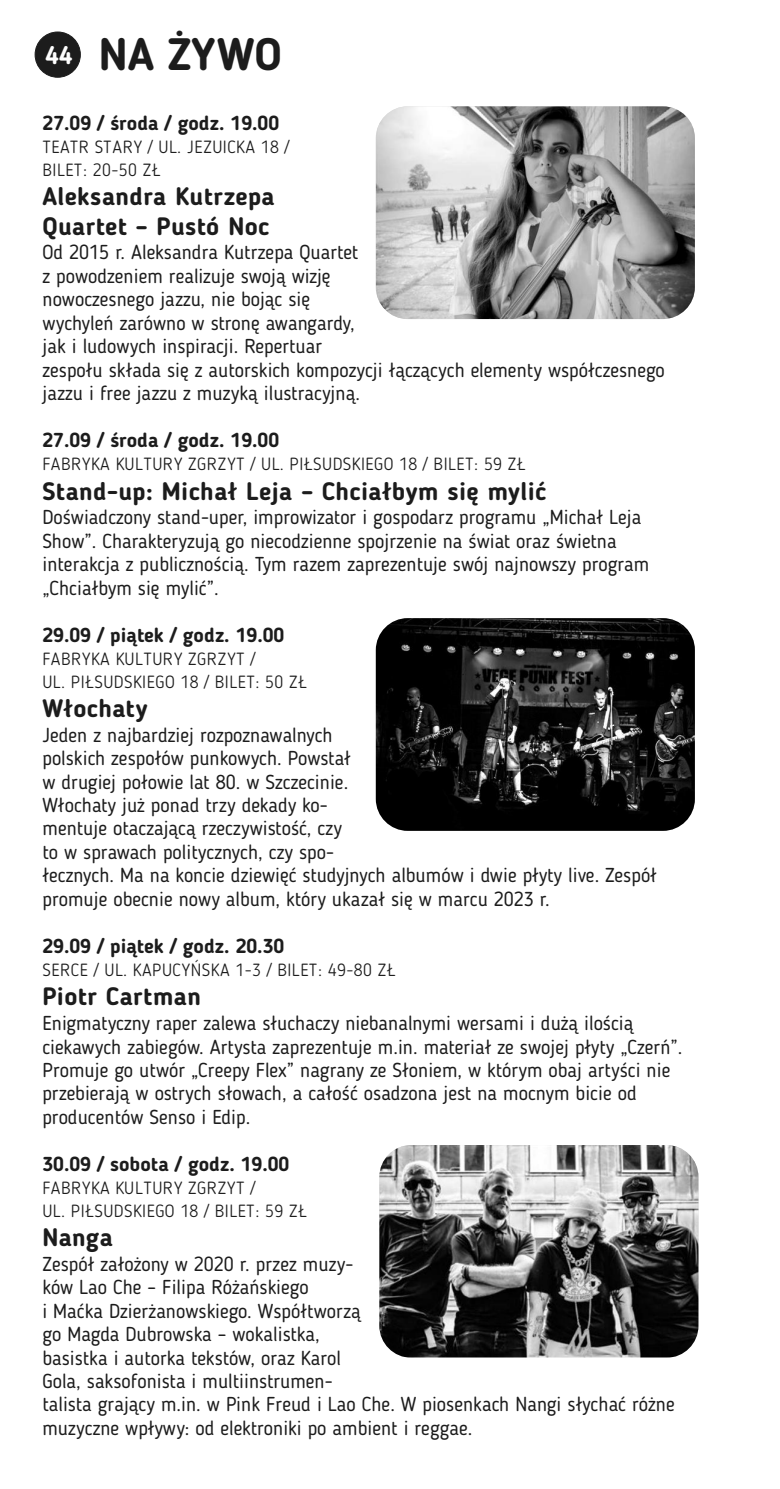
<style>
.page{position:relative;width:780px;height:1489px;background:#fff}
.page>*{position:absolute;margin:0;border:0;box-sizing:border-box;transform-origin:0 0}
.t1{font:700 45px "Blogger Sans";color:#1c1c1c}
.t2{font:700 25px/29.5px "Blogger Sans";letter-spacing:.015em;color:#1c1c1c}
.t3{font:20px/23.5px "Blogger Sans";color:#1c1c1c}
.t4{font:700 20px "Blogger Sans";color:#1c1c1c}
.t5{font:300 17.5px/22.5px "Blogger Sans";letter-spacing:.03em;color:#1c1c1c}
.s1{font-size:25px;color:#fff}
</style>
<div class="page">
<div style="left:35px;top:32px;width:46px;height:45px;background:#1c1c1c;border:1px solid #1c1c1c;border-radius:50%"></div>
<img style="left:376px;top:106px;width:318px;height:213px;border-radius:32px">
<img style="left:376px;top:618px;width:318px;height:212px;border-radius:32px">
<img style="left:379px;top:1144px;width:319px;height:213px;border-radius:32px">
<h1 class="t1" style="left:45px;top:36px;width:238px"><span class="s1">44</span> NA ŻYWO</h1>
<p class="t4" style="left:43px;top:115px;width:238px">27.09 / środa / godz. 19.00</p>
<p class="t5" style="left:43px;top:137px;width:248px">TEATR STARY / UL. JEZUICKA 18 /<br>BILET: 20-50 ZŁ</p>
<p class="t2" style="left:42px;top:184px;width:234px">Aleksandra Kutrzepa<br>Quartet – Pustó Noc</p>
<p class="t3" style="left:42px;top:242px;width:623px">Od 2015 r. Aleksandra Kutrzepa Quartet<br>z powodzeniem realizuje swoją wizję<br>nowoczesnego jazzu, nie bojąc się<br>wychyleń zarówno w stronę awangardy,<br>jak i ludowych inspiracji. Repertuar<br>zespołu składa się z autorskich kompozycji łączących elementy współczesnego jazzu i free jazzu z muzyką ilustracyjną.</p>
<p class="t4" style="left:42px;top:432px;width:238px">27.09 / środa / godz. 19.00</p>
<p class="t5" style="left:42px;top:454px;width:484px">FABRYKA KULTURY ZGRZYT / UL. PIŁSUDSKIEGO 18 / BILET: 59 ZŁ</p>
<p class="t2" style="left:42px;top:478px;width:505px">Stand-up: Michał Leja – Chciałbym się mylić</p>
<p class="t3" style="left:42px;top:507px;width:608px">Doświadczony stand-uper, improwizator i gospodarz programu „Michał Leja Show”. Charakteryzują go niecodzienne spojrzenie na świat oraz świetna interakcja z publicznością. Tym razem zaprezentuje swój najnowszy program „Chciałbym się mylić”.</p>
<p class="t4" style="left:42px;top:626px;width:243px">29.09 / piątek / godz. 19.00</p>
<p class="t5" style="left:42px;top:649px;width:266px">FABRYKA KULTURY ZGRZYT /<br>UL. PIŁSUDSKIEGO 18 / BILET: 50 ZŁ</p>
<p class="t2" style="left:42px;top:695px;width:107px">Włochaty</p>
<p class="t3" style="left:42px;top:724px;width:616px">Jeden z najbardziej rozpoznawalnych<br>polskich zespołów punkowych. Powstał<br>w drugiej połowie lat 80. w Szczecinie.<br>Włochaty już ponad trzy dekady ko-<br>mentuje otaczającą rzeczywistość, czy<br>to w sprawach politycznych, czy spo-<br>łecznych. Ma na koncie dziewięć studyjnych albumów i dwie płyty live. Zespół promuje obecnie nowy album, który ukazał się w marcu 2023 r.</p>
<p class="t4" style="left:42px;top:937px;width:243px">29.09 / piątek / godz. 20.30</p>
<p class="t5" style="left:42px;top:960px;width:354px">SERCE / UL. KAPUCYŃSKA 1-3 / BILET: 49-80 ZŁ</p>
<p class="t2" style="left:42px;top:984px;width:160px">Piotr Cartman</p>
<p class="t3" style="left:42px;top:1013px;width:641px">Enigmatyczny raper zalewa słuchaczy niebanalnymi wersami i dużą ilością ciekawych zabiegów. Artysta zaprezentuje m.in. materiał ze swojej płyty „Czerń”.<br>Promuje go utwór „Creepy Flex” nagrany ze Słoniem, w którym obaj artyści nie przebierają w ostrych słowach, a całość osadzona jest na mocnym bicie od producentów Senso i Edip.</p>
<p class="t4" style="left:42px;top:1155px;width:248px">30.09 / sobota / godz. 19.00</p>
<p class="t5" style="left:42px;top:1178px;width:266px">FABRYKA KULTURY ZGRZYT /<br>UL. PIŁSUDSKIEGO 18 / BILET: 59 ZŁ</p>
<p class="t2" style="left:42px;top:1224px;width:72px">Nanga</p>
<p class="t3" style="left:42px;top:1253px;width:634px">Zespół założony w 2020 r. przez muzy-<br>ków Lao Che – Filipa Różańskiego<br>i Maćka Dzierżanowskiego. Współtworzą<br>go Magda Dubrowska – wokalistka,<br>basistka i autorka tekstów, oraz Karol<br>Gola, saksofonista i multiinstrumen-<br>talista grający m.in. w Pink Freud i Lao Che. W piosenkach Nangi słychać różne muzyczne wpływy: od elektroniki po ambient i reggae.</p>
</div>
